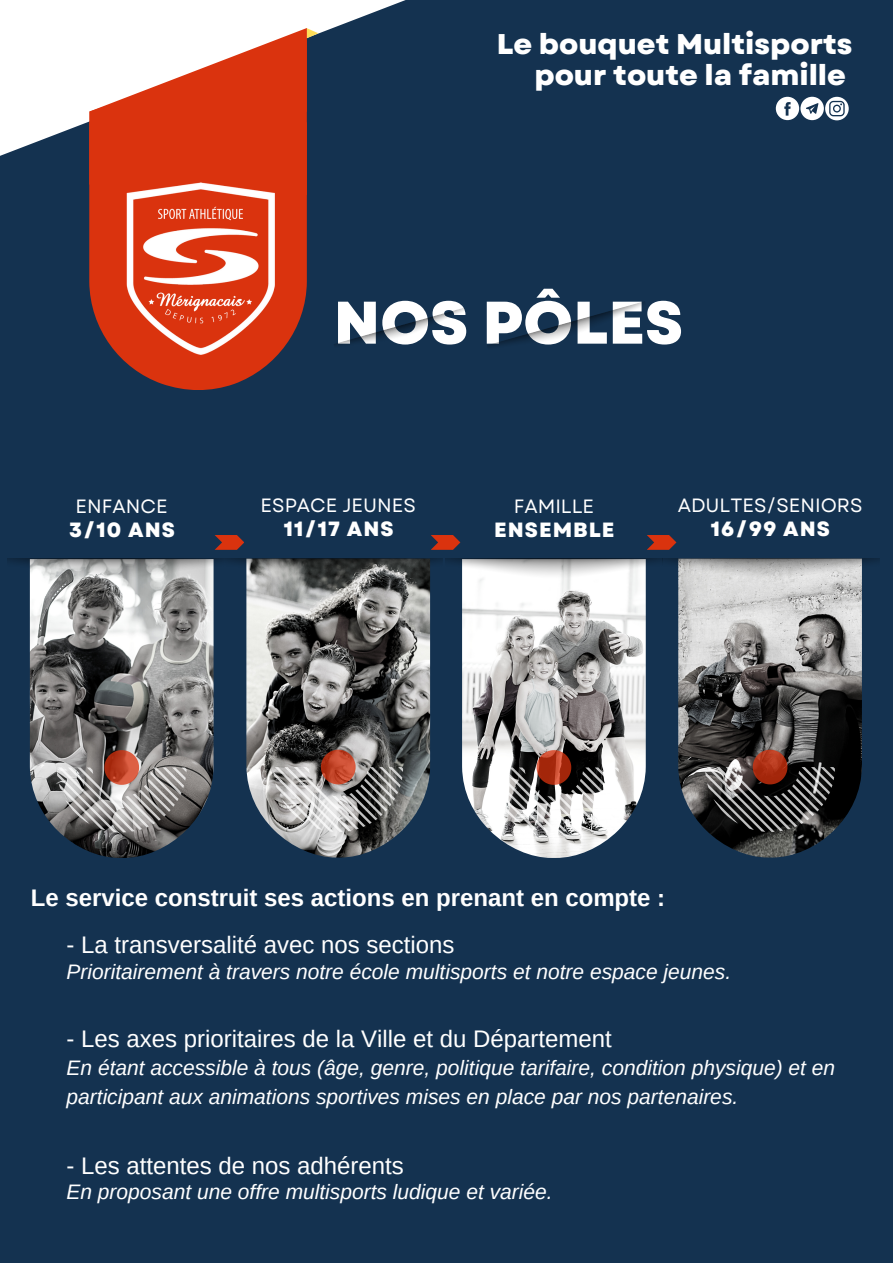
<style>
.page{position:relative;width:893px;height:1264px;background:#fff}
.page>*{position:absolute;margin:0;border:0;box-sizing:border-box;transform-origin:0 0}
.t1{font:800 60px "Garet";color:#fff}
.t2{font:800 28.5px/31.5px "Garet";color:#fff;text-align:right}
.t3{font:24px "Arimo";color:#fff}
.t4{font:700 24px "Arimo";color:#fff}
.t5{font:italic 21px/29.2px "Arimo";color:#fff}
.t6{font:800 20.55px "Garet";letter-spacing:.05em;color:#fff}
.t7{font:19.2px "Garet";color:#fff}
</style>
<div class="page">
<div style="left:0;top:0;width:892px;height:1262px;background:#143250"></div>
<svg style="left:0;top:0;width:405px;height:156px;fill:#fff"></svg>
<svg style="left:89px;top:195px;width:218px;height:195px;fill:#da330e"></svg>
<svg style="left:89px;top:28px;width:229px;height:167px;background:#d96850"></svg>
<img style="left:334px;top:308px;width:130px;height:37px">
<img style="left:487px;top:302px;width:157px;height:44px">
<img style="left:30px;top:579px;width:183px;height:171px">
<svg style="left:29px;top:750px;width:185px;height:108px"></svg>
<img style="left:116px;top:175px;width:163px;height:185px">
<svg style="left:775px;top:97px;width:73px;height:23px"></svg>
<img style="left:246px;top:579px;width:184px;height:170px">
<svg style="left:246px;top:749px;width:185px;height:109px"></svg>
<img style="left:462px;top:579px;width:183px;height:171px">
<svg style="left:462px;top:750px;width:184px;height:108px"></svg>
<img style="left:678px;top:579px;width:183px;height:170px">
<svg style="left:678px;top:749px;width:184px;height:109px"></svg>
<img style="left:8px;top:558px;width:434px;height:21px">
<img style="left:445px;top:558px;width:434px;height:21px">
<svg style="left:215px;top:535px;width:29px;height:15px"></svg>
<svg style="left:431px;top:535px;width:29px;height:15px"></svg>
<svg style="left:647px;top:535px;width:29px;height:15px"></svg>
<p class="t2" style="left:497px;top:28px;width:357px">Le bouquet Multisports pour toute la famille</p>
<p class="t7" style="left:76px;top:492px;width:94px">ENFANCE</p>
<p class="t6" style="left:69px;top:514px;width:107px">3/10 ANS</p>
<p class="t1" style="left:333px;top:279px;width:351px">NOS PÔLES</p>
<p class="t7" style="left:260px;top:492px;width:157px">ESPACE JEUNES</p>
<p class="t6" style="left:284px;top:514px;width:111px">11/17 ANS</p>
<p class="t7" style="left:513px;top:492px;width:82px">FAMILLE</p>
<p class="t6" style="left:494px;top:514px;width:122px">ENSEMBLE</p>
<p class="t7" style="left:677px;top:492px;width:186px">ADULTES/SENIORS</p>
<p class="t6" style="left:710px;top:514px;width:121px">16/99 ANS</p>
<p class="t4" style="left:31px;top:884px;width:636px">Le service construit ses actions en prenant en compte :</p>
<p class="t3" style="left:66px;top:931px;width:389px">- La transversalité avec nos sections</p>
<p class="t5" style="left:66px;top:956px;width:666px">Prioritairement à travers notre école multisports et notre espace jeunes.</p>
<p class="t3" style="left:66px;top:1025px;width:546px">- Les axes prioritaires de la Ville et du Département</p>
<p class="t5" style="left:66px;top:1052px;width:770px">En étant accessible à tous (âge, genre, politique tarifaire, condition physique) et en participant aux animations sportives mises en place par nos partenaires.</p>
<p class="t3" style="left:66px;top:1151px;width:339px">- Les attentes de nos adhérents</p>
<p class="t5" style="left:66px;top:1177px;width:488px">En proposant une offre multisports ludique et variée.</p>
</div>
